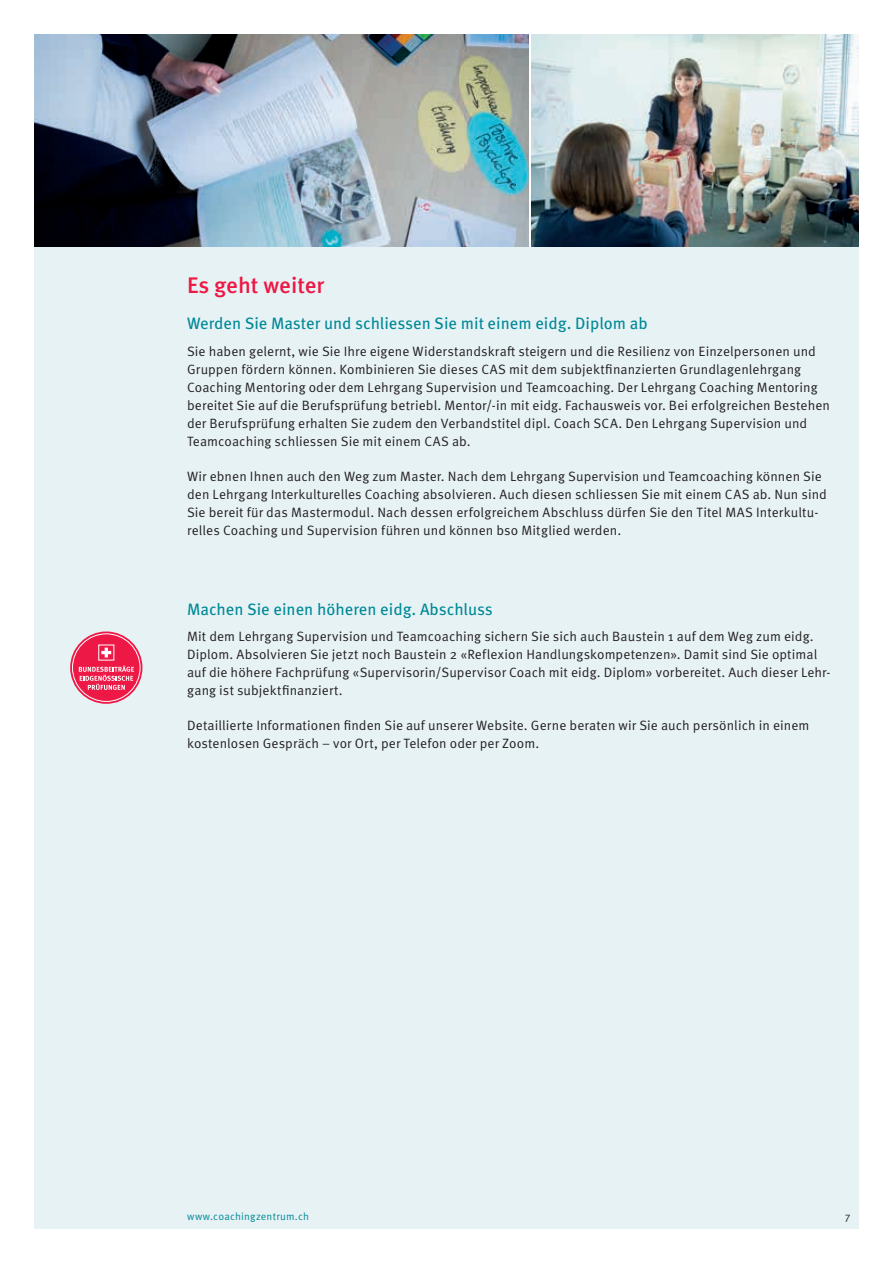
<style>
.page{position:relative;width:893px;height:1263px;background:#fff}
.page>*{position:absolute;margin:0;border:0;box-sizing:border-box;transform-origin:0 0}
.t1{font:500 22.5px "Meta OT";color:#ed1845}
.t2{font:16.5px "Meta OT";color:#008997}
.t3{font:13.5px/18px "Meta OT Norm";letter-spacing:.005em;color:#231f20}
.t4{font:10.5px "Meta OT Norm";letter-spacing:.015em;color:#008997}
.t5{font:10.5px "Meta OT Norm";color:#231f20}
</style>
<div class="page">
<div style="left:34px;top:34px;width:825px;height:1195px;background:#e7f2f5"></div>
<svg style="left:529px;top:34px;width:3px;height:213px"></svg>
<img style="left:34px;top:34px;width:495px;height:213px">
<img style="left:532px;top:34px;width:327px;height:213px">
<svg style="left:70px;top:631px;width:72px;height:73px"></svg>
<svg style="left:72px;top:633px;width:69px;height:69px;background:#ee5c7c"></svg>
<h1 class="t1" style="left:187px;top:271px;width:139px">Es geht weiter</h1>
<p class="t2" style="left:187px;top:313px;width:462px">Werden Sie Master und schliessen Sie mit einem eidg. Diplom ab</p>
<p class="t3" style="left:187px;top:342px;width:644px">Sie haben gelernt, wie Sie Ihre eigene Widerstandskraft steigern und die Resilienz von Einzelpersonen und Gruppen fördern können. Kombinieren Sie dieses CAS mit dem subjektfinanzierten Grundlagenlehrgang Coaching Mentoring oder dem Lehrgang Supervision und Teamcoaching. Der Lehrgang Coaching Mentoring bereitet Sie auf die Berufsprüfung betriebl. Mentor/-in mit eidg. Fachausweis vor. Bei erfolgreichen Bestehen der Berufsprüfung erhalten Sie zudem den Verbandstitel dipl. Coach SCA. Den Lehrgang Supervision und Teamcoaching schliessen Sie mit einem CAS ab.</p>
<p class="t3" style="left:187px;top:467px;width:641px">Wir ebnen Ihnen auch den Weg zum Master. Nach dem Lehrgang Supervision und Teamcoaching können Sie den Lehrgang Interkulturelles Coaching absolvieren. Auch diesen schliessen Sie mit einem CAS ab. Nun sind Sie bereit für das Mastermodul. Nach dessen erfolgreichem Abschluss dürfen Sie den Titel MAS Interkultu&shy;relles Coaching und Supervision führen und können bso Mitglied werden.</p>
<p class="t2" style="left:187px;top:599px;width:307px">Machen Sie einen höheren eidg. Abschluss</p>
<p class="t3" style="left:187px;top:628px;width:645px">Mit dem Lehrgang Supervision und Teamcoaching sichern Sie sich auch Baustein 1 auf dem Weg zum eidg.<br>Diplom. Absolvieren Sie jetzt noch Baustein 2 «Reflexion Handlungskompetenzen». Damit sind Sie optimal auf die höhere Fachprüfung «Supervisorin/Supervisor Coach mit eidg. Diplom» vorbereitet. Auch dieser Lehr&shy;gang ist subjektfinanziert.</p>
<p class="t3" style="left:187px;top:717px;width:624px">Detaillierte Informationen finden Sie auf unserer Website. Gerne beraten wir Sie auch persönlich in einem kostenlosen Gespräch – vor Ort, per Telefon oder per Zoom.</p>
<p class="t4" style="left:187px;top:1210px;width:123px">www.coachingzentrum.ch</p>
<p class="t5" style="left:845px;top:1210px;width:7px">7</p>
</div>
